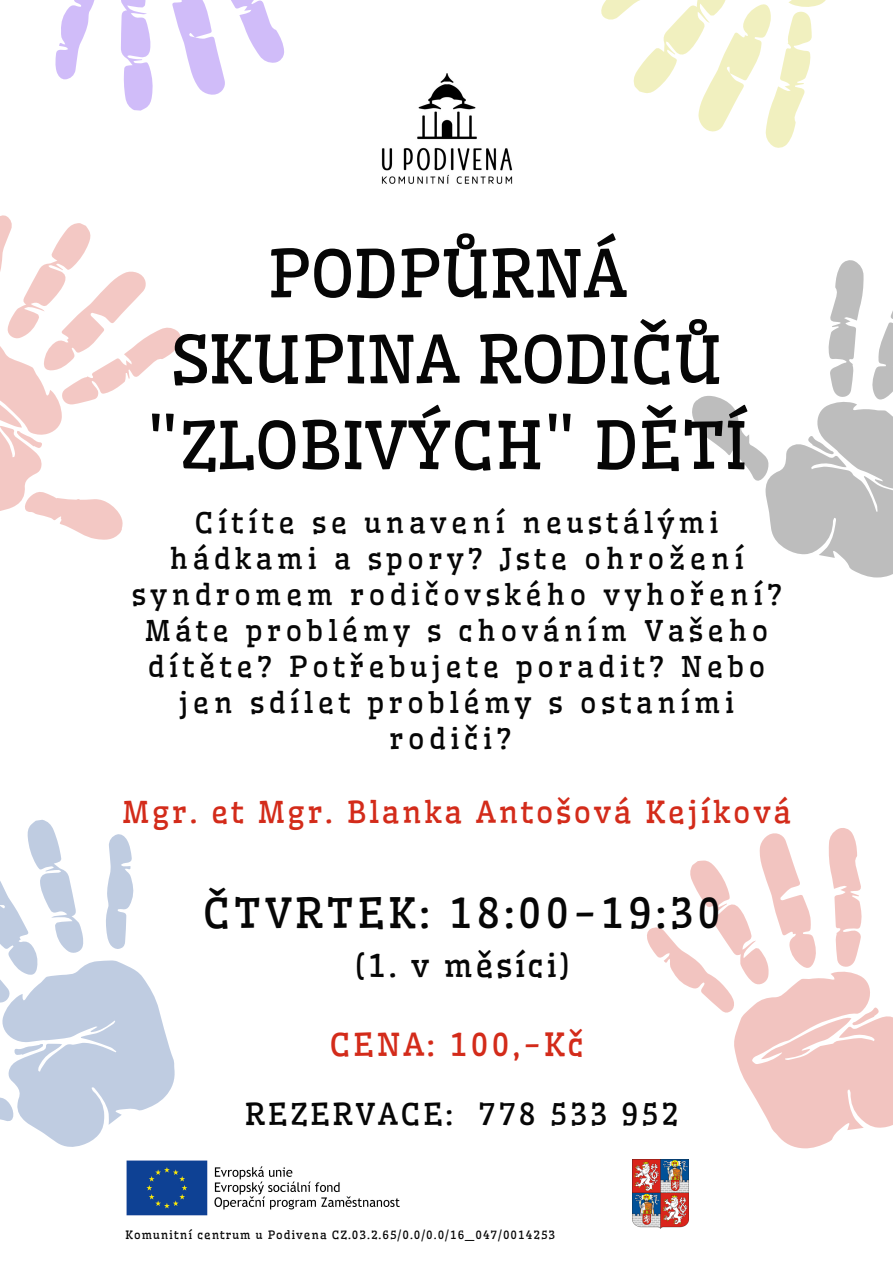
<style>
.page{position:relative;width:893px;height:1263px;background:#fff}
.page>*{position:absolute;margin:0;border:0;box-sizing:border-box;transform-origin:0 0}
.t1{font:65.18px/85.7px "Wellfleet";color:#060606;text-align:center}
.t2{font:40.95px "Wellfleet";letter-spacing:.09em;color:#060606}
.t3{font:31.28px "Wellfleet";letter-spacing:.09em;color:#d32b1a}
.t4{font:31.2px "Wellfleet";letter-spacing:.09em;color:#060606}
.t5{font:29.78px "Wellfleet";letter-spacing:.09em;color:#d32b1a}
.t6{font:29.78px "Wellfleet";letter-spacing:.09em;color:#060606}
.t7{font:28.28px/36px "Wellfleet";letter-spacing:.16em;color:#060606;text-align:center}
.t8{font:11.32px "Wellfleet";letter-spacing:.09em;color:#060606}
</style>
<div class="page">
<svg style="left:0;top:215px;width:181px;height:325px"></svg>
<svg style="left:647px;top:828px;width:246px;height:321px"></svg>
<svg style="left:692px;top:260px;width:201px;height:318px"></svg>
<svg style="left:55px;top:0;width:229px;height:111px"></svg>
<svg style="left:2px;top:1020px;width:173px;height:127px;fill:#bfcce1"></svg>
<svg style="left:0;top:819px;width:162px;height:201px"></svg>
<svg style="left:0;top:1034px;width:44px;height:113px"></svg>
<svg style="left:601px;top:0;width:225px;height:148px"></svg>
<img style="left:381px;top:73px;width:132px;height:111px">
<img style="left:632px;top:1159px;width:56px;height:69px">
<img style="left:126px;top:1160px;width:274px;height:56px">
<p class="t1" style="left:146px;top:231px;width:602px">PODPŮRNÁ<br>SKUPINA RODIČŮ "ZLOBIVÝCH" DĚTÍ</p>
<p class="t7" style="left:132px;top:505px;width:651px">Cítíte se unavení neustálými hádkami a spory? Jste ohrožení syndromem rodičovského vyhoření?<br>Máte problémy s chováním Vašeho dítěte? Potřebujete poradit? Nebo jen sdílet problémy s ostaními rodiči?</p>
<p class="t5" style="left:122px;top:793px;width:670px">Mgr. et Mgr. Blanka Antošová Kejíková</p>
<p class="t2" style="left:203px;top:887px;width:520px">ČTVRTEK: 18:00-19:30</p>
<p class="t4" style="left:355px;top:946px;width:217px">(1. v měsíci)</p>
<p class="t3" style="left:329px;top:1025px;width:255px">CENA: 100,-Kč</p>
<p class="t6" style="left:245px;top:1096px;width:435px">REZERVACE: 778 533 952</p>
<p class="t8" style="left:126px;top:1227px;width:431px">Komunitní centrum u Podivena CZ.03.2.65/0.0/0.0/16_047/0014253</p>
</div>
